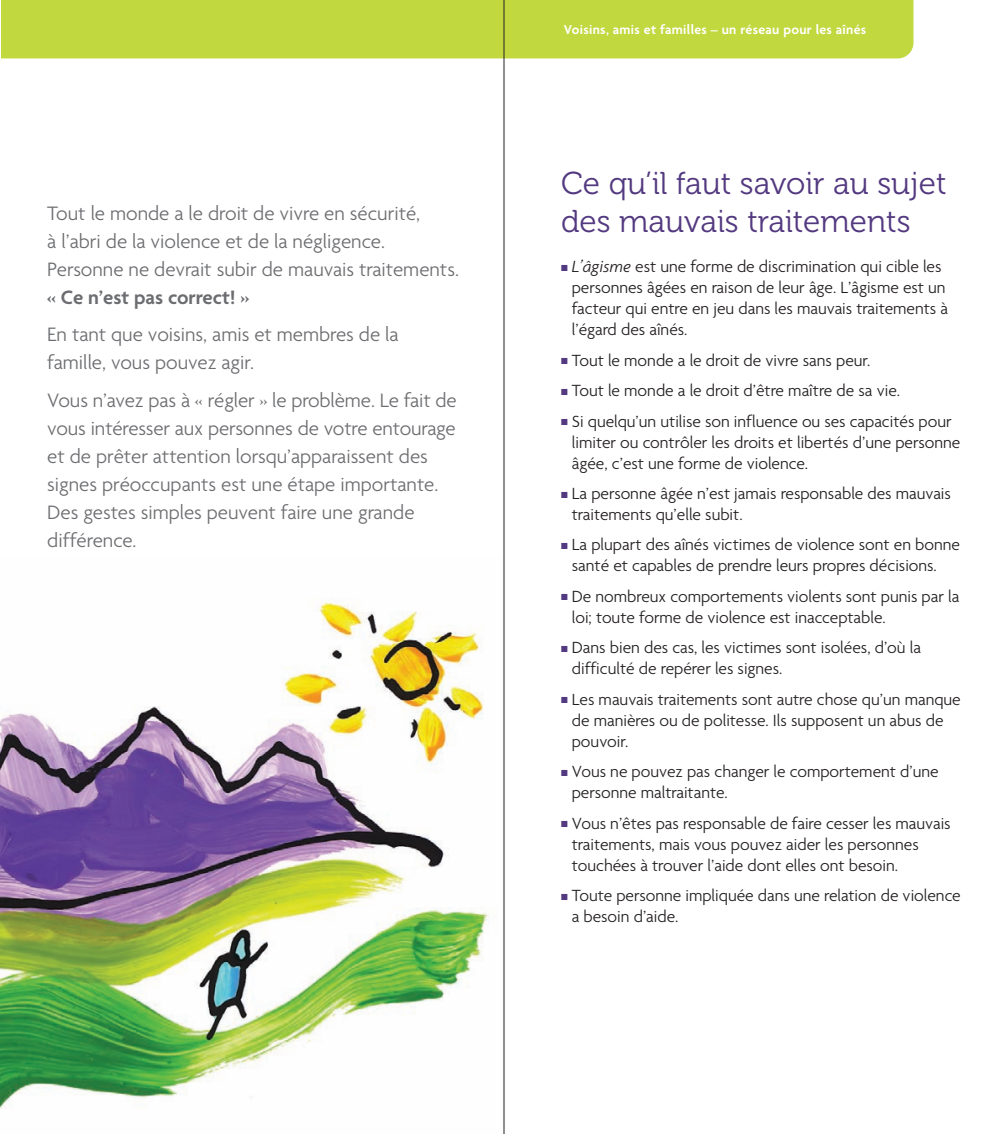
<style>
.page{position:relative;width:1008px;height:1134px;background:#fff}
.page>*{position:absolute;margin:0;border:0;box-sizing:border-box;transform-origin:0 0}
.t1{font:31.5px/38.5px "Museo 300";color:#533980}
.t2{font:300 21px/28px "Agenda";color:#6c6d70}
.t3{font:600 21px "Agenda";color:#6c6d70}
.t4{font:300 17.5px/21px "Agenda";color:#231f20}
.t5{font:600 14px "Agenda";letter-spacing:.025em;color:#fff}
.s1{color:#533980}
.s2{font-family:"Agenda Tabular";font-style:italic}
</style>
<div class="page">
<img style="left:0;top:559px;width:504px;height:575px">
<div style="left:1px;top:0;width:912px;height:58px;background:#c2d83f"></div>
<hr style="left:504px;top:0;width:1px;height:1134px;background:#231f20">
<p class="t2" style="left:47px;top:199px;width:413px">Tout le monde a le droit de vivre en sécurité,<br>à l’abri de la violence et de la négligence.<br>Personne ne devrait subir de mauvais traitements.</p>
<p class="t3" style="left:47px;top:284px;width:204px">« Ce n’est pas correct! »</p>
<p class="t2" style="left:47px;top:320px;width:353px">En tant que voisins, amis et membres de la famille, vous pouvez agir.</p>
<p class="t2" style="left:47px;top:385px;width:411px">Vous n’avez pas à « régler » le problème. Le fait de vous intéresser aux personnes de votre entourage et de prêter attention lorsqu’apparaissent des signes préoccupants est une étape importante.<br>Des gestes simples peuvent faire une grande différence.</p>
<p class="t5" style="left:564px;top:21px;width:304px">Voisins, amis et familles – un réseau pour les aînés</p>
<h1 class="t1" style="left:561px;top:167px;width:387px">Ce qu’il faut savoir au sujet des mauvais traitements</h1>
<p class="t4" style="left:572px;top:256px;width:378px;text-indent:-11px"><span class="s1">■</span> <span class="s2">L’âgisme</span> est une forme de discrimination qui cible les personnes âgées en raison de leur âge. L’âgisme est un facteur qui entre en jeu dans les mauvais traitements à l’égard des aînés.</p>
<p class="t4" style="left:561px;top:349px;width:311px"><span class="s1">■</span> Tout le monde a le droit de vivre sans peur.</p>
<p class="t4" style="left:561px;top:380px;width:341px"><span class="s1">■</span> Tout le monde a le droit d’être maître de sa vie.</p>
<p class="t4" style="left:572px;top:410px;width:390px;text-indent:-11px"><span class="s1">■</span> Si quelqu’un utilise son influence ou ses capacités pour limiter ou contrôler les droits et libertés d’une personne âgée, c’est une forme de violence.</p>
<p class="t4" style="left:572px;top:482px;width:381px;text-indent:-11px"><span class="s1">■</span> La personne âgée n’est jamais responsable des mauvais traitements qu’elle subit.</p>
<p class="t4" style="left:572px;top:534px;width:390px;text-indent:-11px"><span class="s1">■</span> La plupart des aînés victimes de violence sont en bonne santé et capables de prendre leurs propres décisions.</p>
<p class="t4" style="left:572px;top:585px;width:389px;text-indent:-11px"><span class="s1">■</span> De nombreux comportements violents sont punis par la loi; toute forme de violence est inacceptable.</p>
<p class="t4" style="left:572px;top:637px;width:351px;text-indent:-11px"><span class="s1">■</span> Dans bien des cas, les victimes sont isolées, d’où la difficulté de repérer les signes.</p>
<p class="t4" style="left:572px;top:688px;width:391px;text-indent:-11px"><span class="s1">■</span> Les mauvais traitements sont autre chose qu’un manque de manières ou de politesse. Ils supposent un abus de pouvoir.</p>
<p class="t4" style="left:572px;top:761px;width:368px;text-indent:-11px"><span class="s1">■</span> Vous ne pouvez pas changer le comportement d’une personne maltraitante.</p>
<p class="t4" style="left:572px;top:812px;width:380px;text-indent:-11px"><span class="s1">■</span> Vous n’êtes pas responsable de faire cesser les mauvais traitements, mais vous pouvez aider les personnes touchées à trouver l’aide dont elles ont besoin.</p>
<p class="t4" style="left:572px;top:885px;width:390px;text-indent:-11px"><span class="s1">■</span> Toute personne impliquée dans une relation de violence a besoin d’aide.</p>
</div>
